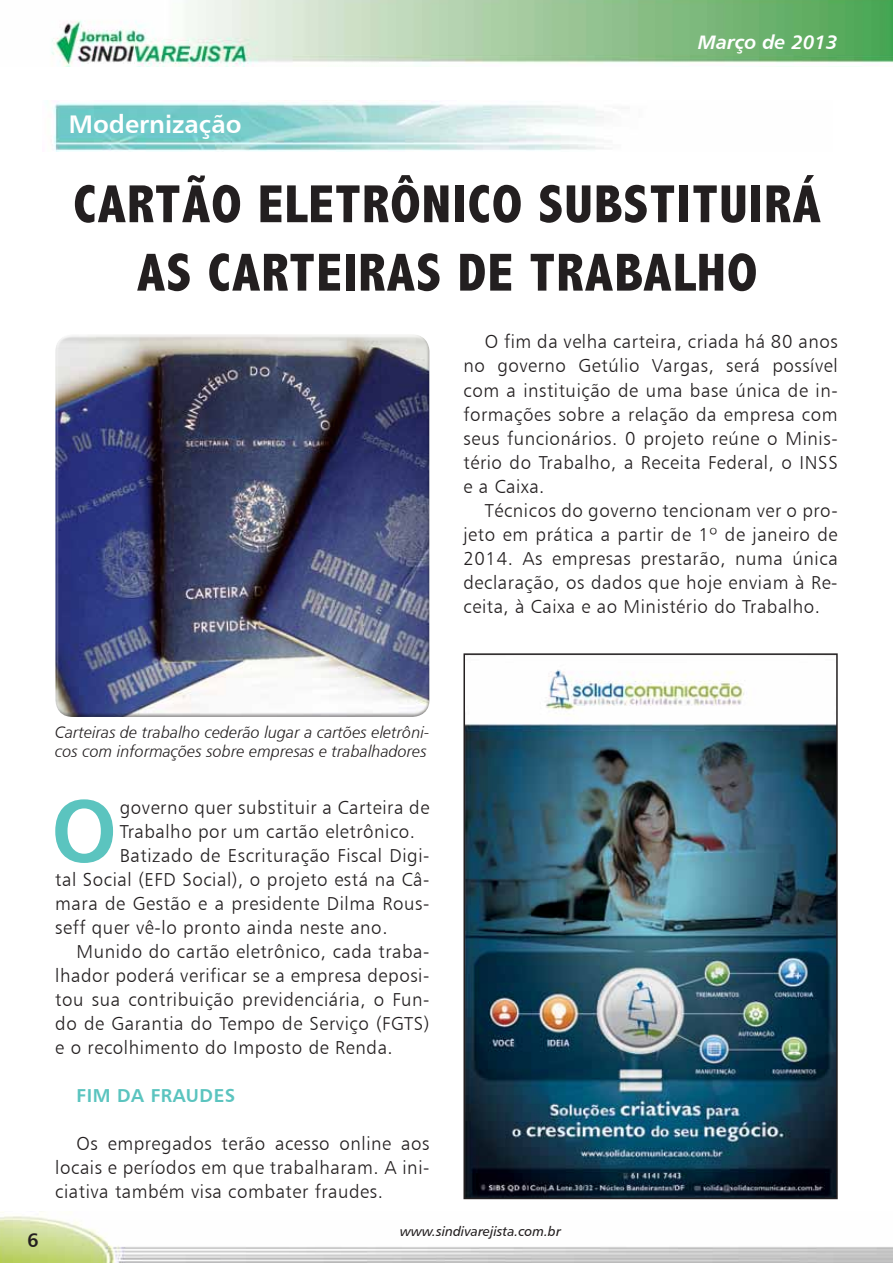
<style>
.page{position:relative;width:893px;height:1263px;background:#fff}
.page>*{position:absolute;margin:0;border:0;box-sizing:border-box;transform-origin:0 0}
.t1{font:87.9px "Humanist 777 BT Bold B";color:#5bc4bf}
.t2{font:800 condensed 54px/68.4px "Abadi";letter-spacing:.025em;color:#231f20;text-align:center}
.t3{font:25.5px "Humanist 777 BT Bold B";color:#fff}
.t4{font:19.5px "Humanist 777 BT Bold Italic B";color:#fff}
.t5{font:19.5px "Humanist 777 BT Bold B";color:#231f20}
.t6{font:18.75px/24px "Humanist 777 BT Light B";letter-spacing:.03em;color:#231f20;text-align:justify}
.t7{font:18.75px "Humanist 777 BT Bold B";letter-spacing:.03em;color:#5bc4bf}
.t8{font:16.5px/19.8px "Humanist 777 BT Light Italic B";color:#231f20}
.t9{font:13.5px "Humanist 777 BT Italic B";color:#231f20}
</style>
<div class="page">
<img style="left:51px;top:0;width:842px;height:66px">
<img style="left:0;top:1211px;width:893px;height:52px">
<img style="left:53px;top:103px;width:551px;height:48px">
<div style="left:53px;top:334px;width:378px;height:383px;background:#231f20;opacity:.75"></div>
<img style="left:466px;top:669px;width:369px;height:527px">
<div style="left:463px;top:653px;width:375px;height:546px;border:2px solid #231f20"></div>
<p class="t4" style="left:698px;top:30px;width:141px">Março de 2013</p>
<h3 class="t3" style="left:69px;top:108px;width:174px">Modernização</h3>
<h2 class="t2" style="left:73px;top:170px;width:749px">CARTÃO ELETRÔNICO SU BSTITUIRÁ<br>AS CARTEIRAS DE TRABALHO</h2>
<p class="t6" style="left:463px;top:330px;width:376px;text-indent:21px">O fim da velha carteira, criada há 80 anos no governo Getúlio Vargas, será possível com a instituição de uma base única de in&shy;formações sobre a relação da empresa com seus funcionários. 0 projeto reúne o Minis&shy;tério do Trabalho, a Receita Federal, o INSS e a Caixa.</p>
<p class="t6" style="left:463px;top:498px;width:376px;text-indent:21px">Técnicos do governo tencionam ver o pro&shy;jeto em prática a partir de 1º de janeiro de 2014. As empresas prestarão, numa única declaração, os dados que hoje enviam à Re&shy;ceita, à Caixa e ao Ministério do Trabalho.</p>
<p class="t5" style="left:27px;top:1228px;width:13px">6</p>
<p class="t8" style="left:55px;top:722px;width:376px">Carteiras de trabalho cederão lugar a cartões eletrôni&shy;cos com informações sobre empresas e trabalhadores</p>
<h1 class="t1" style="left:51px;top:775px;width:68px">O</h1>
<p class="t6" style="left:120px;top:795px;width:311px">governo quer substituir a Carteira de</p>
<p class="t6" style="left:120px;top:819px;width:297px">Trabalho por um cartão eletrônico.</p>
<p class="t6" style="left:120px;top:843px;width:311px">Batizado de Escrituração Fiscal Digi-</p>
<p class="t6" style="left:55px;top:867px;width:376px">tal Social (EFD Social), o projeto está na Câ-</p>
<p class="t6" style="left:55px;top:891px;width:376px">mara de Gestão e a presidente Dilma Rous-</p>
<p class="t6" style="left:55px;top:915px;width:334px">seff quer vê-lo pronto ainda neste ano.</p>
<p class="t6" style="left:77px;top:939px;width:354px">Munido do cartão eletrônico, cada traba-</p>
<p class="t6" style="left:55px;top:963px;width:376px">lhador poderá verificar se a empresa deposi-</p>
<p class="t6" style="left:55px;top:987px;width:376px">tou sua contribuição previdenciária, o Fun-</p>
<p class="t6" style="left:55px;top:1011px;width:376px">do de Garantia do Tempo de Serviço (FGTS)</p>
<p class="t6" style="left:55px;top:1035px;width:339px">e o recolhimento do Imposto de Renda.</p>
<p class="t7" style="left:77px;top:1083px;width:160px">FIM DA FRAUDES</p>
<p class="t6" style="left:55px;top:1131px;width:376px;text-indent:21px">Os empregados terão acesso online aos locais e períodos em que trabalharam. A ini&shy;ciativa também visa combater fraudes.</p>
<p class="t9" style="left:400px;top:1223px;width:162px">www.sindivarejista.com.br</p>
</div>
